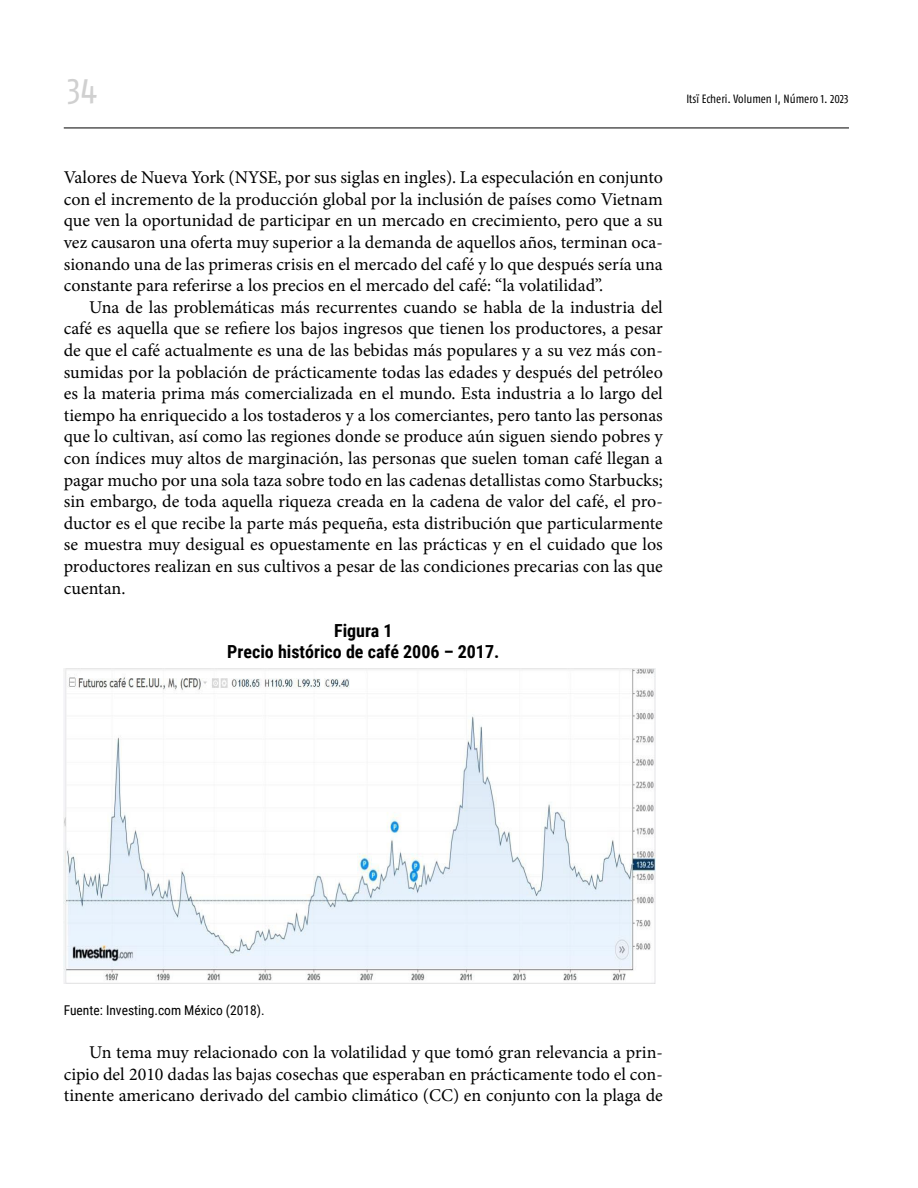
<style>
.page{position:relative;width:918px;height:1188px;background:#fff}
.page>*{position:absolute;margin:0;border:0;box-sizing:border-box;transform-origin:0 0}
.t1{font:36px "Fago Co Lf";color:#d0d0d0}
._3_parrafo{font:18px/21.6px "Minion Pro";color:#000;text-align:justify}
._5_IMG_titulos{font:700 18px "Roboto Condensed";color:#000}
._6_IMG_fuentes{font:13.5px "Roboto Condensed";color:#000}
.t2{font:12px "Fago Co Lf";color:#000}
</style>
<div class="page">
<hr style="left:64px;top:128px;width:785px;height:1px;background:#000">
<img style="left:64px;top:668px;width:592px;height:316px">
<h1 class="t1" style="left:67px;top:70px;width:31px">34</h1>
<p class="t2" style="left:686px;top:92px;width:164px">Itsï Echeri. Volumen I, Número 1. 2023</p>
<p class="_3_parrafo" style="left:64px;top:167px;width:601px">Valores de Nueva York (NYSE, por sus siglas en ingles). La especulación en conjunto con el incremento de la producción global por la inclusión de países como Vietnam que ven la oportunidad de participar en un mercado en crecimiento, pero que a su vez causaron una oferta muy superior a la demanda de aquellos años, terminan oca&shy;sionando una de las primeras crisis en el mercado del café y lo que después sería una constante para referirse a los precios en el mercado del café: “la volatilidad”.</p>
<p class="_3_parrafo" style="left:64px;top:296px;width:601px;text-indent:26px">Una de las problemáticas más recurrentes cuando se habla de la industria del café es aquella que se refiere los bajos ingresos que tienen los productores, a pesar de que el café actualmente es una de las bebidas más populares y a su vez más con&shy;sumidas por la población de prácticamente todas las edades y después del petróleo es la materia prima más comercializada en el mundo. Esta industria a lo largo del tiempo ha enriquecido a los tostaderos y a los comerciantes, pero tanto las personas que lo cultivan, así como las regiones donde se produce aún siguen siendo pobres y con índices muy altos de marginación, las personas que suelen toman café llegan a pagar mucho por una sola taza sobre todo en las cadenas detallistas como Starbucks; sin embargo, de toda aquella riqueza creada en la cadena de valor del café, el pro&shy;ductor es el que recibe la parte más pequeña, esta distribución que particularmente se muestra muy desigual es opuestamente en las prácticas y en el cuidado que los productores realizan en sus cultivos a pesar de las condiciones precarias con las que cuentan.</p>
<p class="_5_IMG_titulos" style="left:334px;top:618px;width:60px">Figura 1</p>
<p class="_5_IMG_titulos" style="left:227px;top:639px;width:274px">Precio histórico de café 2006 – 2017.</p>
<p class="_6_IMG_fuentes" style="left:64px;top:1001px;width:202px">Fuente: Investing.com México (2018).</p>
<p class="_3_parrafo" style="left:64px;top:1042px;width:601px;text-indent:26px">Un tema muy relacionado con la volatilidad y que tomó gran relevancia a prin&shy;cipio del 2010 dadas las bajas cosechas que esperaban en prácticamente todo el con&shy;tinente americano derivado del cambio climático (CC) en conjunto con la plaga de</p>
</div>
